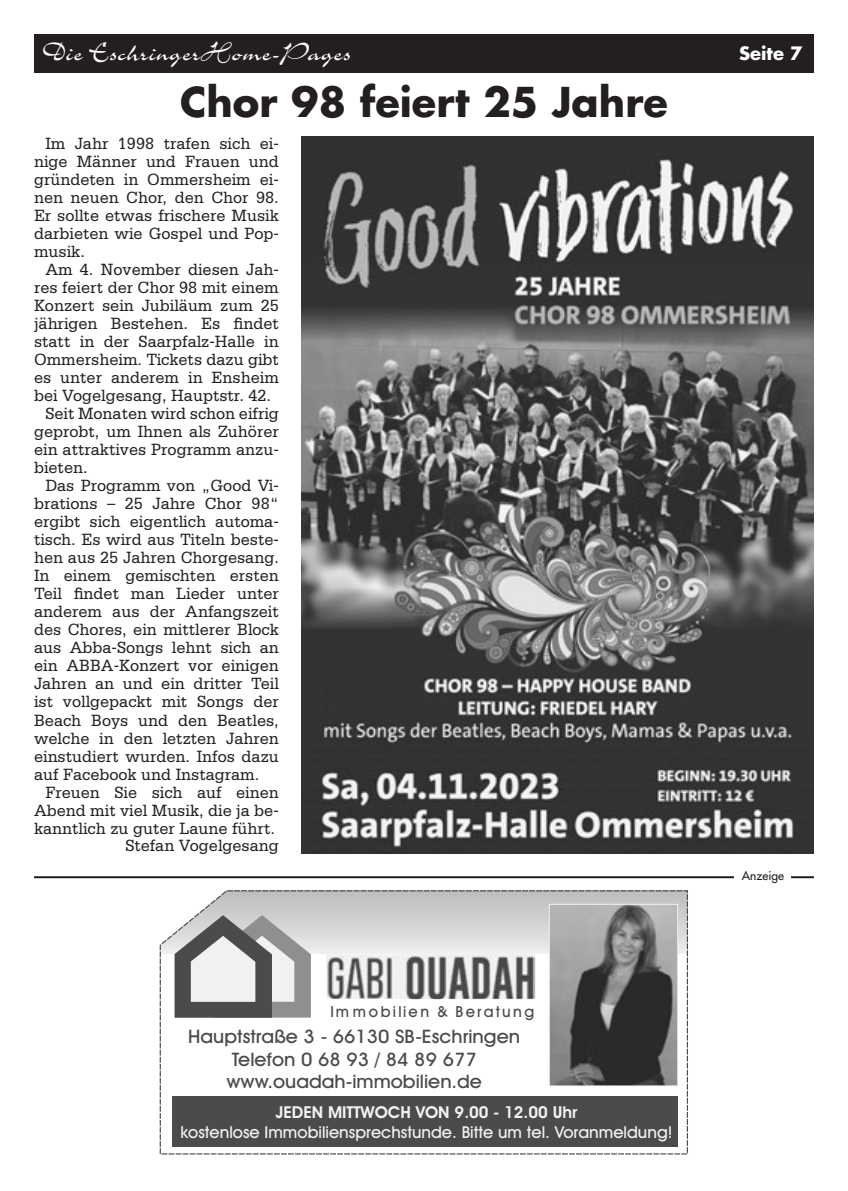
<style>
.page{position:relative;width:848px;height:1191px;background:#fff}
.page>*{position:absolute;margin:0;border:0;box-sizing:border-box;transform-origin:0 0}
.Uberschrift{font:700 40px "Futura LT";color:#231f20}
.t1{font:29px "Charme LT";color:#fff}
.t2{font:500 18.6px/22.4px "Avant Garde IT Cby BT";color:#4b4b4b;text-align:center;scale:1.06 1}
.t3{font:700 18px "Futura LT";color:#fff}
.Grundtext{font:17.2px/18px "Serifa LT";color:#231f20;text-align:justify;scale:.95 1}
.t4{font:500 16.4px/19.8px "Avant Garde IT Cby BT";color:#f1f1f1;text-align:center}
.t5{font:500 15.2px "Avant Garde IT Cby BT";color:#4b4b4b}
.t6{font:12px "Futura LT";color:#231f20}
.s1{font-weight:600}
</style>
<div class="page">
<div style="left:34px;top:34px;width:780px;height:38px;background:#231f20"></div>
<hr style="left:34px;top:876px;width:780px;height:2px;background:#231f20">
<div style="left:734px;top:870px;width:57px;height:14px;background:#fff"></div>
<svg style="left:159px;top:890px;width:529px;height:265px"></svg>
<svg style="left:160px;top:890px;width:527px;height:127px"></svg>
<img style="left:551px;top:906px;width:125px;height:178px">
<div style="left:549px;top:904px;width:129px;height:182px;border:1px solid #f1f1f1"></div>
<div style="left:172px;top:1096px;width:506px;height:50px;background:#4b4b4b"></div>
<img style="left:301px;top:136px;width:513px;height:717px">
<p class="t1" style="left:43px;top:38px;width:310px">Die EschringerHome-Pages</p>
<p class="t3" style="left:739px;top:42px;width:65px">Seite 7</p>
<p class="Uberschrift" style="left:180px;top:75px;width:489px">Chor 98 feiert 25 Jahre</p>
<p class="Grundtext" style="left:34px;top:135px;width:259px;text-indent:11px">Im Jahr 1998 trafen sich ei&shy;nige Männer und Frauen und gründeten in Ommersheim ei&shy;nen neuen Chor, den Chor 98.<br>Er sollte etwas frischere Musik darbieten wie Gospel und Pop&shy;musik.</p>
<p class="Grundtext" style="left:34px;top:261px;width:259px;text-indent:11px">Am 4. November diesen Jah&shy;res feiert der Chor 98 mit einem Konzert sein Jubiläum zum 25 jährigen Bestehen. Es findet statt in der Saarpfalz-Halle in Ommersheim. Tickets dazu gibt es unter anderem in Ensheim bei Vogelgesang, Hauptstr. 42.</p>
<p class="Grundtext" style="left:34px;top:405px;width:259px;text-indent:11px">Seit Monaten wird schon eifrig geprobt, um Ihnen als Zuhörer ein attraktives Programm anzu&shy;bieten.</p>
<p class="Grundtext" style="left:34px;top:477px;width:259px;text-indent:11px">Das Programm von „Good Vi&shy;brations – 25 Jahre Chor 98“ ergibt sich eigentlich automa&shy;tisch. Es wird aus Titeln beste&shy;hen aus 25 Jahren Chorgesang.<br>In einem gemischten ersten Teil findet man Lieder unter anderem aus der Anfangszeit des Chores, ein mittlerer Block aus Abba-Songs lehnt sich an ein ABBA-Konzert vor einigen Jahren an und ein dritter Teil ist vollgepackt mit Songs der Beach Boys und den Beatles, welche in den letzten Jahren einstudiert wurden. Infos dazu auf Facebook und Instagram.</p>
<p class="Grundtext" style="left:34px;top:783px;width:259px;text-indent:11px">Freuen Sie sich auf einen Abend mit viel Musik, die ja be&shy;kanntlich zu guter Laune führt.</p>
<p class="Grundtext" style="left:125px;top:837px;width:163px">Stefan Vogelgesang</p>
<p class="t5" style="left:330px;top:1002px;width:205px">I m m o b i l i e n &amp; B e r a t u n g</p>
<p class="t2" style="left:188px;top:1025px;width:314px">Hauptstraße 3 - 66130 SB-Eschringen<br>Telefon 0 68 93 / 84 89 677 www.ouadah-immobilien.de</p>
<p class="t4" style="left:181px;top:1102px;width:493px"><span class="s1">JEDEN MITTWOCH VON 9.00 - 12.00 Uhr<br></span>kostenlose Immobiliensprechstunde. Bitte um tel. Voranmeldung!</p>
<p class="t6" style="left:741px;top:867px;width:44px">Anzeige</p>
</div>
